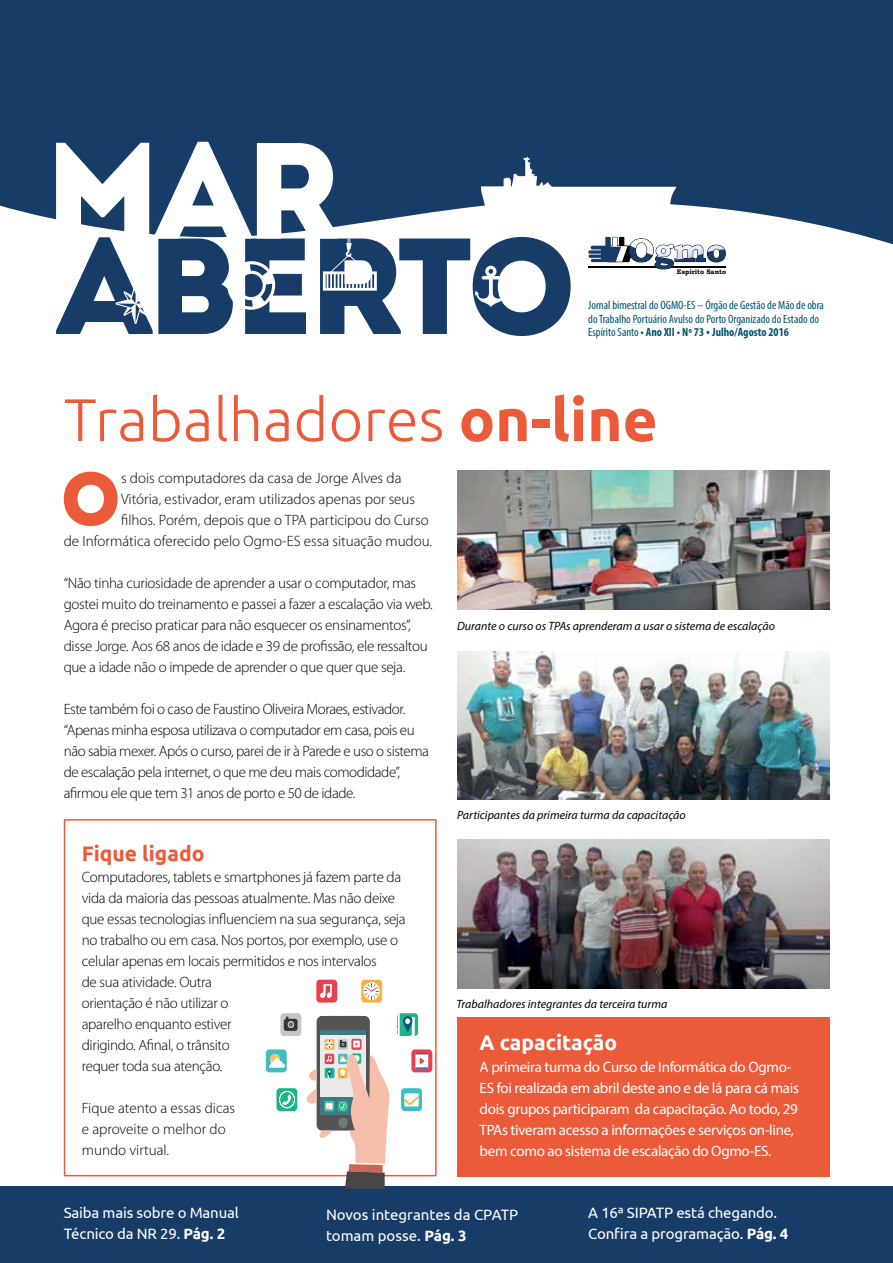
<style>
.page{position:relative;width:893px;height:1263px;background:#fff}
.page>*{position:absolute;margin:0;border:0;box-sizing:border-box;transform-origin:0 0}
.t1{font:75px "Intro";color:#eb5a39}
.t2{font:300 60px "Ubuntu";color:#eb5a39}
.t3{font:700 21px "Ubuntu";color:#fff}
.t4{font:700 21px "Ubuntu";color:#eb5a39}
.t5{font:300 15px/21px "Myriad Pro";letter-spacing:-.02em;color:#000}
.t6{font:300 15px/21px "Myriad Pro";color:#000}
.t7{font:15px/21px "Myriad Pro";letter-spacing:-.02em;color:#fff}
.t8{font:15px/21px "Ubuntu";letter-spacing:-.01em;color:#fff}
.t9{font:condensed 12px/13.5px "Myriad Pro";color:#00526c}
.t10{font:italic 12px "Myriad Pro";color:#000}
.t11{font:700 6.6px "Bookman Old Style";color:#000}
.s1{font-weight:700}
.s2{font-weight:700;font-size:13.5px}
</style>
<div class="page">
<div style="left:0;top:1186px;width:893px;height:77px;background:#163c67"></div>
<svg style="left:588px;top:251px;width:138px;height:19px"></svg>
<svg style="left:56px;top:251px;width:515px;height:85px;fill:#183e68"></svg>
<svg style="left:0;top:0;width:893px;height:251px;background:#335479"></svg>
<svg style="left:475px;top:266px;width:32px;height:41px"></svg>
<svg style="left:56px;top:142px;width:321px;height:182px"></svg>
<div style="left:64px;top:819px;width:373px;height:357px;border:2px solid #eb5a39"></div>
<div style="left:457px;top:1017px;width:372px;height:159px;background:#eb5a39"></div>
<img style="left:457px;top:470px;width:372px;height:139px">
<img style="left:457px;top:651px;width:372px;height:148px">
<img style="left:457px;top:839px;width:372px;height:149px">
<svg style="left:411px;top:1049px;width:21px;height:23px"></svg>
<div style="left:397px;top:1013px;width:21px;height:23px;background:#1cb587;border-radius:4px"></div>
<svg style="left:397px;top:1013px;width:18px;height:23px"></svg>
<svg style="left:316px;top:980px;width:21px;height:22px"></svg>
<svg style="left:361px;top:980px;width:21px;height:22px"></svg>
<div style="left:401px;top:1088px;width:21px;height:23px;background:#3dbdc4;border-radius:4px"></div>
<div style="left:404px;top:1093px;width:15px;height:13px;background:#fff"></div>
<svg style="left:404px;top:1095px;width:15px;height:10px"></svg>
<svg style="left:266px;top:1013px;width:125px;height:176px"></svg>
<p class="t11" style="left:677px;top:267px;width:51px">Espírito Santo</p>
<p class="t9" style="left:588px;top:298px;width:237px">Jornal bimestral do OGMO-ES – Órgão de Gestão de Mão de obra do Trabalho Portuário Avulso do Porto Organizado do Estado do<br>Espírito Santo <span class="s1">• Ano XII • Nº 73</span> <span class="s2">•</span> <span class="s1">Julho/Agosto 2016</span></p>
<h2 class="t2" style="left:64px;top:384px;width:595px">Trabalhadores <span class="s1">on-line</span></h2>
<h1 class="t1" style="left:60px;top:454px;width:62px">O</h1>
<p class="t6" style="left:121px;top:468px;width:282px">s dois computadores da casa de Jorge Alves da</p>
<p class="t6" style="left:121px;top:489px;width:296px">Vitória, estivador, eram utilizados apenas por seus</p>
<p class="t6" style="left:121px;top:510px;width:309px">filhos. Porém, depois que o TPA participou do Curso</p>
<p class="t6" style="left:64px;top:531px;width:370px">de Informática oferecido pelo Ogmo-ES essa situação mudou.</p>
<p class="t5" style="left:64px;top:573px;width:371px">“Não tinha curiosidade de aprender a usar o computador, mas gostei muito do treinamento e passei a fazer a escalação via web.<br>Agora é preciso praticar para não esquecer os ensinamentos”, disse Jorge. Aos 68 anos de idade e 39 de profissão, ele ressaltou que a idade não o impede de aprender o que quer que seja.</p>
<p class="t5" style="left:64px;top:699px;width:367px">Este também foi o caso de Faustino Oliveira Moraes, estivador. “Apenas minha esposa utilizava o computador em casa, pois eu não sabia mexer. Após o curso, parei de ir à Parede e uso o sistema de escalação pela internet, o que me deu mais comodidade”, afirmou ele que tem 31 anos de porto e 50 de idade.</p>
<h3 class="t4" style="left:82px;top:841px;width:124px">Fique ligado</h3>
<p class="t5" style="left:82px;top:867px;width:325px">Computadores, tablets e smartphones já fazem parte da vida da maioria das pessoas atualmente. Mas não deixe que essas tecnologias influenciem na sua segurança, seja no trabalho ou em casa. Nos portos, por exemplo, use o celular apenas em locais permitidos e nos intervalos<br>de sua atividade. Outra<br>orientação é não utilizar o<br>aparelho enquanto estiver<br>dirigindo. Afinal, o trânsito<br>requer toda sua atenção.</p>
<p class="t6" style="left:82px;top:1098px;width:155px">Fique atento a essas dicas e aproveite o melhor do mundo virtual.</p>
<p class="t10" style="left:457px;top:619px;width:319px">Durante o curso os TPAs aprenderam a usar o sistema de escalação</p>
<p class="t10" style="left:457px;top:808px;width:230px">Participantes da primeira turma da capacitação</p>
<p class="t10" style="left:457px;top:997px;width:212px">Trabalhadores integrantes da terceira turma</p>
<h3 class="t3" style="left:480px;top:1030px;width:139px">A capacitação</h3>
<p class="t7" style="left:480px;top:1056px;width:321px">A primeira turma do Curso de Informática do Ogmo-ES foi realizada em abril deste ano e de lá para cá mais dois grupos participaram da capacitação. Ao todo, 29<br>TPAs tiveram acesso a informações e serviços on-line, bem como ao sistema de escalação do Ogmo-ES.</p>
<p class="t8" style="left:64px;top:1202px;width:177px">Saiba mais sobre o Manual<br>Técnico da NR 29. <span class="s1">Pág. 2</span></p>
<p class="t8" style="left:326px;top:1203px;width:194px">Novos integrantes da CPATP tomam posse. <span class="s1">Pág. 3</span></p>
<p class="t8" style="left:588px;top:1202px;width:202px">A 16ª SIPATP está chegando.<br>Confira a programação. <span class="s1">Pág. 4</span></p>
</div>
